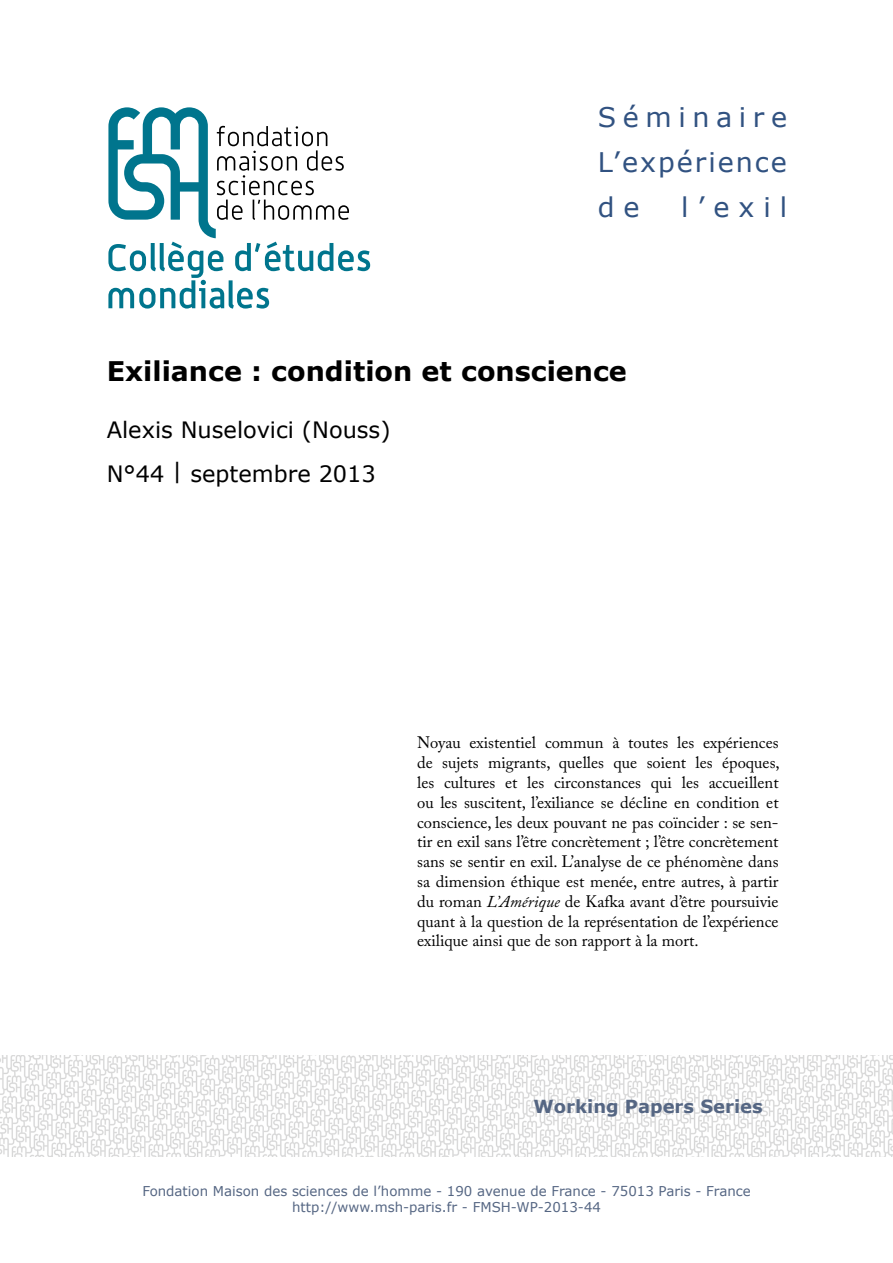
<style>
.page{position:relative;width:893px;height:1263px;background:#fff}
.page>*{position:absolute;margin:0;border:0;box-sizing:border-box;transform-origin:0 0}
.t1{font:700 27px "Verdana";color:#000}
.t2{font:27px/45px "Verdana";letter-spacing:.245em;color:#315281;text-align:justify}
.t3{font:22.5px/44px "Verdana";color:#000}
.t4{font:700 18px "Verdana";color:#556683}
.t5{font:16.5px/19.8px "Adobe Caslon Pro";color:#000;text-align:justify}
.t6{font:13.5px/16.2px "Verdana";color:#556683;text-align:center}
.s1{font-style:italic}
</style>
<div class="page">
<img style="left:0;top:1056px;width:893px;height:101px">
<svg style="left:108px;top:107px;width:262px;height:202px"></svg>
<h1 class="t2" style="left:598px;top:94px;width:191px">Séminaire L’expérience d e</h1>
<h1 class="t2" style="left:681px;top:184px;width:108px">l’exil</h1>
<h1 class="t1" style="left:107px;top:352px;width:522px">Exiliance : condition et conscience</h1>
<h2 class="t3" style="left:107px;top:407px;width:285px">Alexis Nuselovici (Nouss)<br>N°44 | septembre 2013</h2>
<p class="t5" style="left:417px;top:733px;width:364px">Noyau existentiel commun à toutes les expériences de sujets migrants, quelles que soient les époques, les cultures et les circonstances qui les accueillent ou les suscitent, l’exiliance se décline en condition et conscience, les deux pouvant ne pas coïncider : se sen&shy;tir en exil sans l’être concrètement ; l’être concrètement sans se sentir en exil. L’analyse de ce phénomène dans sa dimension éthique est menée, entre autres, à partir du roman <span class="s1">L’Amérique</span> de Kafka avant d’être poursuivie quant à la question de la représentation de l’expérience exilique ainsi que de son rapport à la mort.</p>
<p class="t4" style="left:533px;top:1094px;width:231px">Working Papers Series</p>
<p class="t6" style="left:142px;top:1182px;width:610px">Fondation Maison des sciences de l’homme - 190 avenue de France - 75013 Paris - France http://www.msh-paris.fr - FMSH-WP-2013-44</p>
</div>
